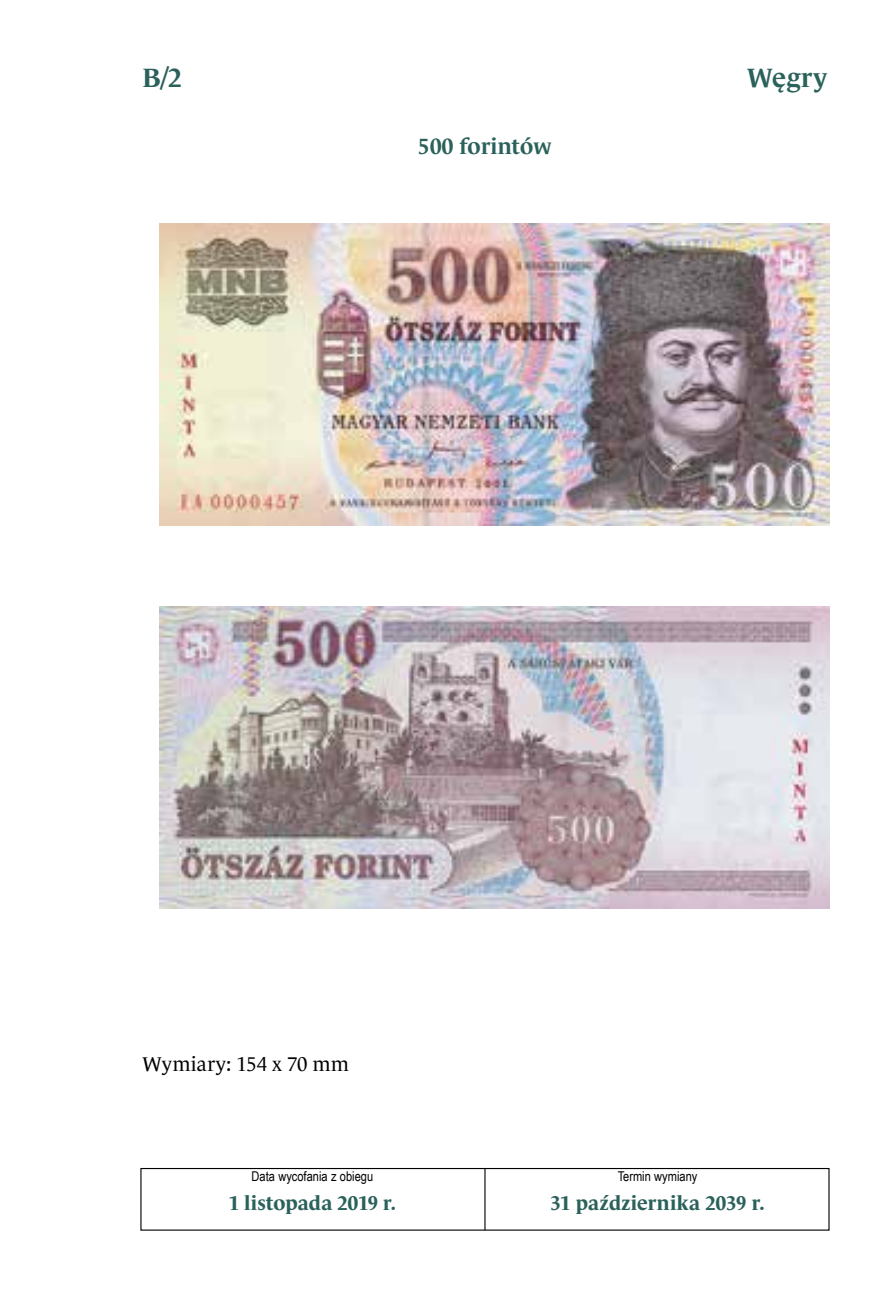
<style>
.page{position:relative;width:887px;height:1302px;background:#fff}
.page>*{position:absolute;margin:0;border:0;box-sizing:border-box;transform-origin:0 0}
.t1{font:600 expanded 27px "Le Monde Journal Pro";letter-spacing:.01em;color:#2a615b}
.t2{font:600 expanded 22.5px "Le Monde Journal Pro";letter-spacing:.01em;color:#2a615b}
.t3{font:700 20.25px "Le Monde Journal Pro";letter-spacing:.005em;color:#2a615b}
.t4{font:20.25px "Le Monde Journal Pro";letter-spacing:.01em;color:#000}
.t5{font:13.5px "Arial Narrow";color:#000}
</style>
<div class="page">
<div style="left:140px;top:1167px;width:689px;height:63px;border:1px solid #000"></div>
<hr style="left:484px;top:1167px;width:1px;height:62px;background:#000">
<img style="left:159px;top:606px;width:670px;height:302px">
<img style="left:159px;top:223px;width:670px;height:303px">
<h1 class="t1" style="left:143px;top:57px;width:41px">B/2</h1>
<p class="t2" style="left:418px;top:129px;width:135px">500 forintów</p>
<h1 class="t1" style="left:747px;top:57px;width:81px">Węgry</h1>
<p class="t4" style="left:143px;top:1048px;width:208px">Wymiary: 154 x 70 mm</p>
<p class="t5" style="left:251px;top:1166px;width:123px">Data wycofania z obiegu</p>
<p class="t3" style="left:229px;top:1187px;width:169px">1 listopada 2019 r.</p>
<p class="t5" style="left:617px;top:1166px;width:81px">Termin wymiany</p>
<p class="t3" style="left:550px;top:1187px;width:215px">31 października 2039 r.</p>
</div>
